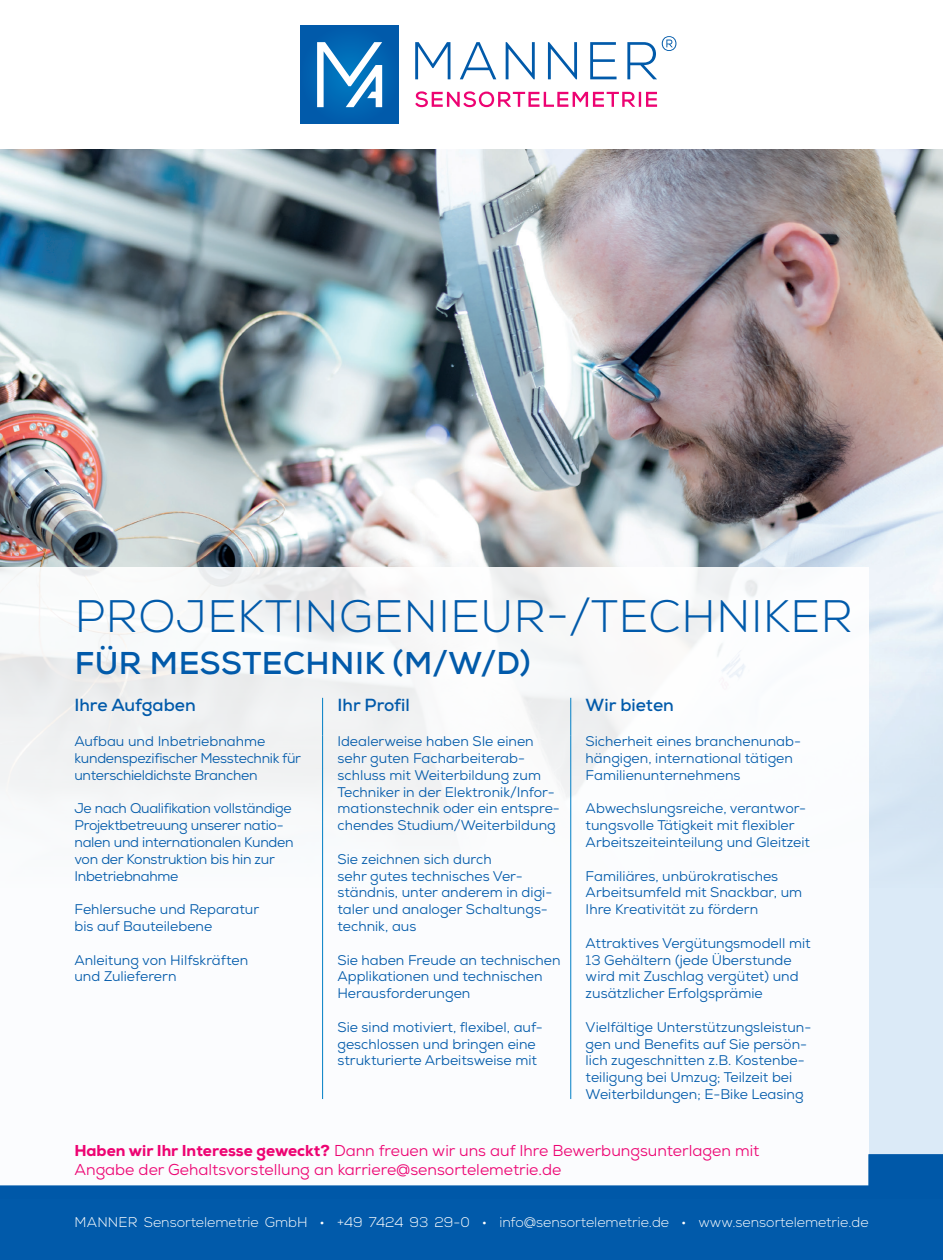
<style>
.page{position:relative;width:943px;height:1260px;background:#fff}
.page>*{position:absolute;margin:0;border:0;box-sizing:border-box;transform-origin:0 0}
.t1{font:300 45.5px "Nexa";letter-spacing:.015em;color:#015aaa}
.t2{font:700 31.5px "Nexa";letter-spacing:.015em;color:#015aaa}
.t3{font:700 17.5px "Nexa";color:#015aaa}
.t4{font:15.75px/18.9px "Nexa";color:#ed0372}
.t5{font:14px/16.8px "Nexa";color:#015aaa}
.t6{font:14px/16.8px "Nexa";letter-spacing:-.02em;color:#015aaa}
.t7{font:300 14px "Nexa";color:#fff}
.s1{font-weight:800}
</style>
<div class="page">
<div style="left:0;top:556px;width:943px;height:643px;background:#dbeaf7"></div>
<img style="left:0;top:149px;width:943px;height:738px">
<div style="left:0;top:567px;width:868px;height:619px;background:#fff"></div>
<hr style="left:322px;top:736px;width:1px;height:363px;background:#007ec5">
<hr style="left:570px;top:736px;width:1px;height:363px;background:#007ec5">
<hr style="left:322px;top:698px;width:1px;height:38px;background:#007ec5">
<hr style="left:570px;top:698px;width:1px;height:38px;background:#007ec5">
<svg style="left:0;top:1154px;width:943px;height:106px;fill:#015aaa"></svg>
<div style="left:300px;top:25px;width:99px;height:99px;background:#015cac"></div>
<svg style="left:415px;top:91px;width:242px;height:16px"></svg>
<svg style="left:415px;top:36px;width:261px;height:43px"></svg>
<svg style="left:317px;top:42px;width:65px;height:65px"></svg>
<h1 class="t1" style="left:75px;top:590px;width:779px">PROJEKTINGENIEUR-/TECHNIKER</h1>
<h2 class="t2" style="left:75px;top:643px;width:457px">FÜR MESSTECHNIK (M/W/D)</h2>
<p class="t3" style="left:74px;top:694px;width:123px">Ihre Aufgaben</p>
<p class="t3" style="left:337px;top:694px;width:74px">Ihr Profil</p>
<p class="t3" style="left:585px;top:694px;width:90px">Wir bieten</p>
<p class="t6" style="left:74px;top:733px;width:228px">Aufbau und Inbetriebnahme kundenspezifischer Messtechnik für unterschieldichste Branchen</p>
<p class="t6" style="left:74px;top:800px;width:221px">Je nach Qualifikation vollständige<br>Projektbetreuung unserer natio&shy;nalen und internationalen Kunden von der Konstruktion bis hin zur<br>Inbetriebnahme</p>
<p class="t5" style="left:74px;top:901px;width:186px">Fehlersuche und Reparatur bis auf Bauteilebene</p>
<p class="t5" style="left:74px;top:951px;width:175px">Anleitung von Hilfskräften und Zulieferern</p>
<p class="t5" style="left:337px;top:733px;width:224px">Idealerweise haben SIe einen sehr guten Facharbeiterab&shy;schluss mit Weiterbildung zum<br>Techniker in der Elektronik/Infor&shy;mationstechnik oder ein entspre&shy;chendes Studium/Weiterbildung</p>
<p class="t5" style="left:337px;top:851px;width:216px">Sie zeichnen sich durch<br>sehr gutes technisches Ver&shy;ständnis, unter anderem in digi&shy;taler und analoger Schaltungs&shy;technik, aus</p>
<p class="t5" style="left:337px;top:951px;width:224px">Sie haben Freude an technischen<br>Applikationen und technischen<br>Herausforderungen</p>
<p class="t5" style="left:337px;top:1019px;width:207px">Sie sind motiviert, flexibel, auf&shy;geschlossen und bringen eine strukturierte Arbeitsweise mit</p>
<p class="t5" style="left:585px;top:733px;width:217px">Sicherheit eines branchenunab&shy;hängigen, international tätigen<br>Familienunternehmens</p>
<p class="t5" style="left:585px;top:800px;width:226px">Abwechslungsreiche, verantwor&shy;tungsvolle Tätigkeit mit flexibler<br>Arbeitszeiteinteilung und Gleitzeit</p>
<p class="t5" style="left:585px;top:867px;width:218px">Familiäres, unbürokratisches<br>Arbeitsumfeld mit Snackbar, um<br>Ihre Kreativität zu fördern</p>
<p class="t5" style="left:585px;top:935px;width:226px">Attraktives Vergütungsmodell mit<br>13 Gehältern (jede Überstunde wird mit Zuschlag vergütet) und zusätzlicher Erfolgsprämie</p>
<p class="t5" style="left:585px;top:1019px;width:227px">Vielfältige Unterstützungsleistun&shy;gen und Benefits auf Sie persön&shy;lich zugeschnitten z.B. Kostenbe&shy;teiligung bei Umzug; Teilzeit bei Weiterbildungen; E-Bike Leasing</p>
<p class="t4" style="left:74px;top:1141px;width:686px"><span class="s1">Haben wir Ihr Interesse geweckt?</span> Dann freuen wir uns auf Ihre Bewerbungsunterlagen mit<br>Angabe der Gehaltsvorstellung an karriere@sensortelemetrie.de</p>
<p class="t7" style="left:75px;top:1214px;width:795px">MANNER Sensortelemetrie GmbH • +49 7424 93 29-0 • info@sensortelemetrie.de • www.sensortelemetrie.de</p>
</div>
